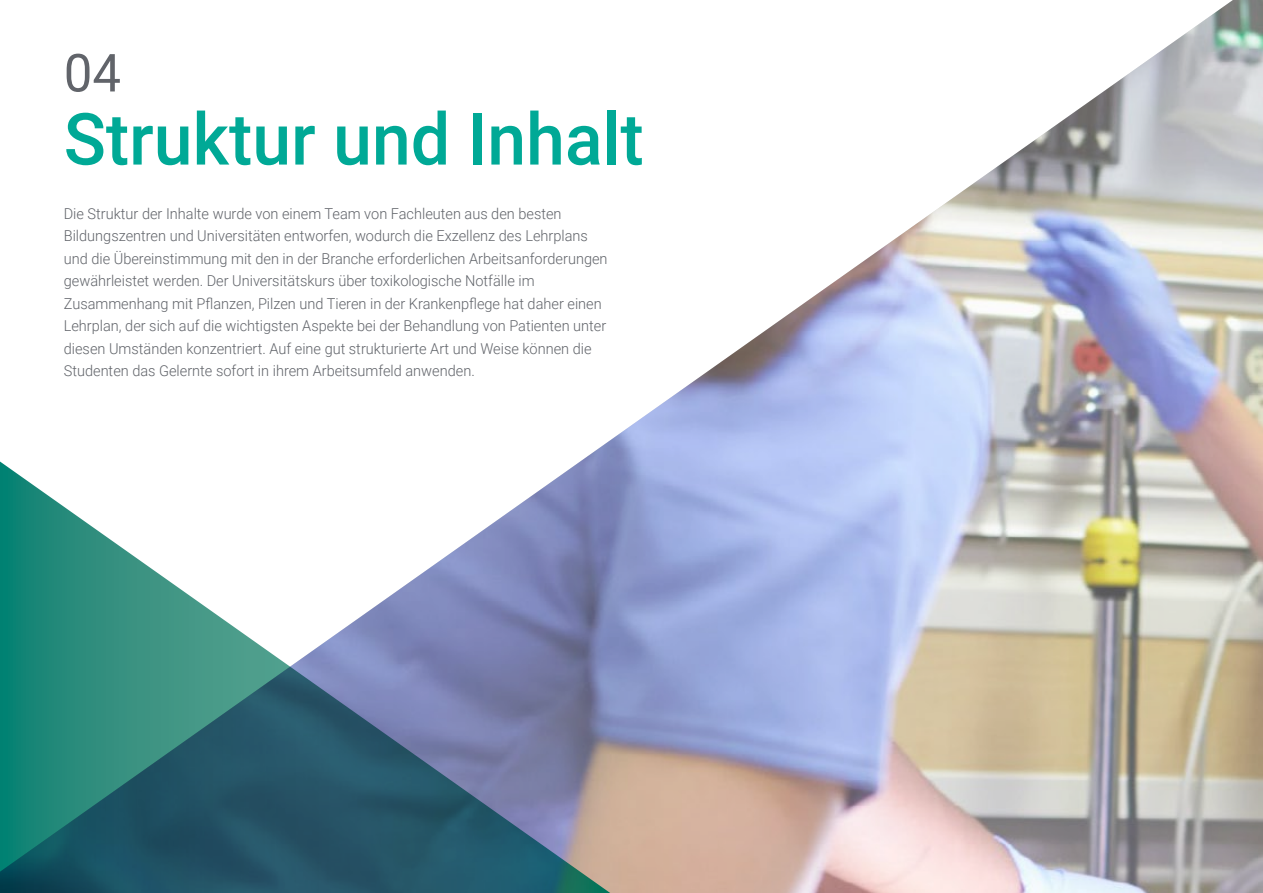
<style>
.page{position:relative;width:1263px;height:893px;background:#fff}
.page>*{position:absolute;margin:0;border:0;box-sizing:border-box;transform-origin:0 0}
.t1{font:500 72px "Roboto";color:#00a996}
.t2{font:52.5px "Roboto";color:#61646a}
.t3{font:300 15px/22.5px "Roboto";color:#61646a}
</style>
<div class="page">
<img style="left:602px;top:0;width:661px;height:893px">
<svg style="left:0;top:446px;width:640px;height:447px"></svg>
<h2 class="t2" style="left:64px;top:36px;width:59px">04</h2>
<h1 class="t1" style="left:64px;top:89px;width:581px">Struktur und Inhalt</h1>
<p class="t3" style="left:64px;top:201px;width:545px">Die Struktur der Inhalte wurde von einem Team von Fachleuten aus den besten Bildungszentren und Universitäten entworfen, wodurch die Exzellenz des Lehrplans und die Übereinstimmung mit den in der Branche erforderlichen Arbeitsanforderungen gewährleistet werden. Der Universitätskurs über toxikologische Notfälle im Zusammenhang mit Pflanzen, Pilzen und Tieren in der Krankenpflege hat daher einen Lehrplan, der sich auf die wichtigsten Aspekte bei der Behandlung von Patienten unter diesen Umständen konzentriert. Auf eine gut strukturierte Art und Weise können die Studenten das Gelernte sofort in ihrem Arbeitsumfeld anwenden.</p>
</div>
